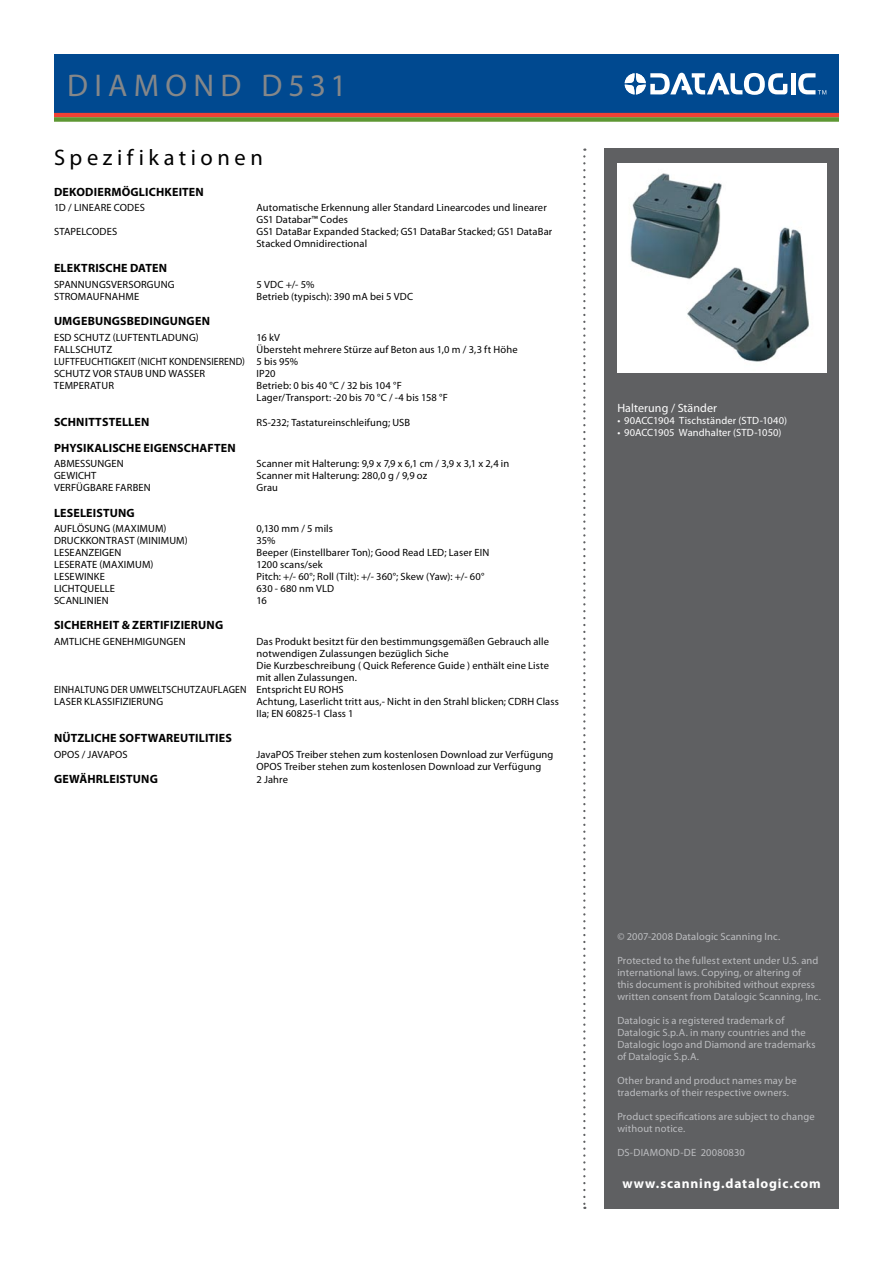
<style>
.page{position:relative;width:893px;height:1263px;background:#fff}
.page>*{position:absolute;margin:0;border:0;box-sizing:border-box;transform-origin:0 0}
.t1{font:31.5px "Myriad Pro";letter-spacing:.195em;color:#858789}
.t2{font:22.5px "Myriad Pro";letter-spacing:.2em;color:#000}
.t3{font:700 13.5px "Myriad Pro";letter-spacing:.06em;color:#fff}
.t4{font:700 12px "Myriad Pro";letter-spacing:.015em;color:#000}
.t5{font:12px "Myriad Pro";letter-spacing:.01em;color:#fff}
.t6{font:10.5px/12px "Myriad Pro";letter-spacing:.01em;color:#000}
.t7{font:10.5px/12px "Myriad Pro";letter-spacing:.01em;color:#bcbdc0}
.t8{font:10.5px "Myriad Pro";letter-spacing:.01em;color:#fff}
.t9{font:10.5px "Myriad Pro";letter-spacing:.01em;color:#000;scale:.93 1}
.t10{font:10.5px "Myriad Pro";letter-spacing:.01em;color:#000;scale:.94 1}
</style>
<div class="page">
<div style="left:604px;top:148px;width:235px;height:1061px;background:#5f6062"></div>
<svg style="left:583px;top:149px;width:2px;height:1060px"></svg>
<div style="left:54px;top:54px;width:785px;height:59px;background:#004990"></div>
<hr style="left:54px;top:113px;width:785px;height:4px;background:#ef4135">
<div style="left:54px;top:117px;width:785px;height:5px;background:#5d9732"></div>
<hr style="left:791px;top:73px;width:4px;height:21px;background:#fff">
<svg style="left:625px;top:73px;width:162px;height:22px"></svg>
<svg style="left:798px;top:73px;width:28px;height:21px"></svg>
<img style="left:617px;top:163px;width:209px;height:209px">
<h1 class="t1" style="left:67px;top:66px;width:49px">Diam</h1>
<h1 class="t1" style="left:165px;top:66px;width:183px">ond D531</h1>
<h2 class="t2" style="left:54px;top:144px;width:210px">Spezifikationen</h2>
<p class="t4" style="left:54px;top:184px;width:151px">DEKODIERMÖGLICHKEITEN</p>
<p class="t6" style="left:54px;top:201px;width:42px">1D / lineare</p>
<p class="t6" style="left:114px;top:201px;width:19px">Codes</p>
<p class="t6" style="left:257px;top:201px;width:292px">Automatische Erkennung aller Standard Linearcodes und linearer<br>GS1 Databar™ Codes</p>
<p class="t6" style="left:54px;top:225px;width:12px">Stapelc</p>
<p class="t6" style="left:92px;top:225px;width:13px">odes</p>
<p class="t6" style="left:256px;top:225px;width:297px">GS1 DataBar Expanded Stacked; GS1 DataBar Stacked; GS1 DataBar<br>Stacked Omnidirectional</p>
<p class="t4" style="left:54px;top:261px;width:115px">ELEKTRISCHE DATEN</p>
<p class="t6" style="left:54px;top:278px;width:52px">Spannungsvers</p>
<p class="t6" style="left:134px;top:278px;width:15px">orgu</p>
<p class="t6" style="left:161px;top:278px;width:12px">ng</p>
<p class="t6" style="left:257px;top:278px;width:59px">5 VDC +/- 5%</p>
<p class="t6" style="left:54px;top:290px;width:32px">Stromauf</p>
<p class="t6" style="left:105px;top:290px;width:14px">nahme</p>
<p class="t6" style="left:256px;top:290px;width:158px">Betrieb (typisch): 390 mA bei 5 VDC</p>
<p class="t4" style="left:54px;top:313px;width:157px">UMGEBUNGSBEDINGUNGEN</p>
<p class="t6" style="left:54px;top:331px;width:33px">ESD Schut</p>
<p class="t6" style="left:105px;top:331px;width:23px">z (Lufte</p>
<p class="t6" style="left:144px;top:331px;width:15px">ntladu</p>
<p class="t6" style="left:182px;top:331px;width:18px">ng)</p>
<p class="t6" style="left:257px;top:331px;width:25px">16 kV</p>
<p class="t6" style="left:54px;top:343px;width:12px">Fallschut</p>
<p class="t6" style="left:106px;top:343px;width:7px">z</p>
<p class="t6" style="left:257px;top:343px;width:263px">Übersteht mehrere Stürze auf Beton aus 1,0 m / 3,3 ft Höhe</p>
<p class="t10" style="left:54px;top:355px;width:12px">Luftfeuchtigkeit</p>
<p class="t10" style="left:138px;top:355px;width:17px">(nicht</p>
<p class="t10" style="left:169px;top:355px;width:46px">kondensiere</p>
<p class="t10" style="left:229px;top:355px;width:75px">nd) 5 bis 95%</p>
<p class="t6" style="left:54px;top:367px;width:13px">Schut</p>
<p class="t6" style="left:85px;top:367px;width:42px">z vor Staub</p>
<p class="t6" style="left:145px;top:367px;width:38px">und Wasser</p>
<p class="t6" style="left:256px;top:367px;width:20px">IP20</p>
<p class="t6" style="left:54px;top:379px;width:12px">Temperatur</p>
<p class="t6" style="left:256px;top:379px;width:193px">Betrieb: 0 bis 40 °C / 32 bis 104 °F<br>Lager/Transport: -20 bis 70 °C / -4 bis 158 °F</p>
<p class="t4" style="left:54px;top:414px;width:97px">SCHNITTSTELLEN</p>
<p class="t6" style="left:256px;top:416px;width:155px">RS-232; Tastatureinschleifung; USB</p>
<p class="t4" style="left:54px;top:440px;width:183px">PHYSIKALISCHE EIGENSCHAFTEN</p>
<p class="t6" style="left:54px;top:457px;width:14px">Abmessu</p>
<p class="t6" style="left:98px;top:457px;width:28px">ngen</p>
<p class="t6" style="left:257px;top:457px;width:254px">Scanner mit Halterung: 9,9 x 7,9 x 6,1 cm / 3,9 x 3,1 x 2,4 in</p>
<p class="t6" style="left:54px;top:469px;width:13px">Gewicht</p>
<p class="t6" style="left:257px;top:469px;width:172px">Scanner mit Halterung: 280,0 g / 9,9 oz</p>
<p class="t6" style="left:54px;top:481px;width:13px">Verfügbare</p>
<p class="t6" style="left:116px;top:481px;width:12px">Farbe</p>
<p class="t6" style="left:144px;top:481px;width:8px">n</p>
<p class="t6" style="left:257px;top:481px;width:23px">Grau</p>
<p class="t4" style="left:54px;top:505px;width:82px">LESELEISTUNG</p>
<p class="t6" style="left:54px;top:522px;width:91px">Auflösu ng (Maximum</p>
<p class="t6" style="left:163px;top:522px;width:4px">)</p>
<p class="t6" style="left:257px;top:522px;width:78px">0,130 mm / 5 mils</p>
<p class="t6" style="left:54px;top:534px;width:15px">Druckk</p>
<p class="t6" style="left:92px;top:534px;width:22px">ontrast</p>
<p class="t6" style="left:137px;top:534px;width:29px">(Minimum</p>
<p class="t6" style="left:185px;top:534px;width:4px">)</p>
<p class="t6" style="left:257px;top:534px;width:20px">35%</p>
<p class="t6" style="left:54px;top:546px;width:12px">Lesea</p>
<p class="t6" style="left:82px;top:546px;width:19px">nzeige</p>
<p class="t6" style="left:114px;top:546px;width:8px">n</p>
<p class="t6" style="left:257px;top:546px;width:233px">Beeper (Einstellbarer Ton); Good Read LED; Laser EIN</p>
<p class="t6" style="left:54px;top:558px;width:12px">Leserate</p>
<p class="t6" style="left:100px;top:558px;width:32px">(Maximum</p>
<p class="t6" style="left:150px;top:558px;width:4px">)</p>
<p class="t6" style="left:257px;top:558px;width:68px">1200 scans/sek</p>
<p class="t6" style="left:54px;top:570px;width:12px">Lesewi</p>
<p class="t6" style="left:87px;top:570px;width:12px">nke</p>
<p class="t6" style="left:257px;top:570px;width:229px">Pitch: +/- 60°; Roll (Tilt): +/- 360°; Skew (Yaw): +/- 60°</p>
<p class="t6" style="left:54px;top:582px;width:12px">Licht</p>
<p class="t6" style="left:80px;top:582px;width:13px">quelle</p>
<p class="t6" style="left:257px;top:582px;width:79px">630 - 680 nm VLD</p>
<p class="t6" style="left:54px;top:594px;width:56px">Scanlinien</p>
<p class="t6" style="left:257px;top:594px;width:12px">16</p>
<p class="t4" style="left:54px;top:618px;width:171px">SICHERHEIT &amp; ZERTIFIZIERUNG</p>
<p class="t6" style="left:54px;top:635px;width:14px">Amtliche</p>
<p class="t6" style="left:103px;top:635px;width:27px">Genehmigu</p>
<p class="t6" style="left:159px;top:635px;width:28px">ngen</p>
<p class="t6" style="left:257px;top:635px;width:294px">Das Produkt besitzt für den bestimmungsgemäßen Gebrauch alle notwendigen Zulassungen bezüglich Siche<br>Die Kurzbeschreibung ( Quick Reference Guide ) enthält eine Liste mit allen Zulassungen.</p>
<p class="t9" style="left:54px;top:683px;width:22px">Einhaltu</p>
<p class="t9" style="left:96px;top:683px;width:23px">ng der</p>
<p class="t9" style="left:130px;top:683px;width:15px">Umweltschut</p>
<p class="t9" style="left:195px;top:683px;width:13px">zauflage</p>
<p class="t9" style="left:240px;top:683px;width:113px">n Entspricht EU ROHS</p>
<p class="t6" style="left:54px;top:695px;width:12px">Laser</p>
<p class="t6" style="left:84px;top:695px;width:12px">Klassifi</p>
<p class="t6" style="left:123px;top:695px;width:12px">zieru</p>
<p class="t6" style="left:149px;top:695px;width:12px">ng</p>
<p class="t6" style="left:257px;top:695px;width:304px">Achtung, Laserlicht tritt aus,- N icht in den Strahl blicken; CDRH Class<br>IIa; EN 60825-1 Class 1</p>
<p class="t4" style="left:54px;top:730px;width:179px">NÜTZLICHE SOFTWAREUTILITIES</p>
<p class="t6" style="left:54px;top:748px;width:75px">OPOS / JavaPOS</p>
<p class="t6" style="left:256px;top:748px;width:298px">JavaPOS Treiber stehen zum kostenlosen Download zur Verfügung<br>OPOS Treiber stehen zum kostenlosen Download zur Verfügung</p>
<p class="t4" style="left:54px;top:771px;width:105px">GEWÄHRLEISTUNG</p>
<p class="t6" style="left:256px;top:773px;width:33px">2 Jahre</p>
<p class="t5" style="left:617px;top:400px;width:101px">Halterung / Ständer</p>
<p class="t8" style="left:617px;top:414px;width:171px">• 90ACC1904 Tischständer (STD-1040)</p>
<p class="t8" style="left:617px;top:426px;width:166px">• 90ACC1905 Wandhalter (STD-1050)</p>
<p class="t7" style="left:617px;top:930px;width:164px">© 2007-2008 Datalogic Scanning Inc.</p>
<p class="t7" style="left:617px;top:954px;width:205px">Protected to the fullest extent under U.S. and international laws. Copying, or altering of<br>this document is prohibited without express written consent from Datalogic Scanning, Inc.</p>
<p class="t7" style="left:617px;top:1014px;width:200px">Datalogic is a registered trademark of Datalogic S.p.A. in many countries and the Datalogic logo and Diamond are trademarks of Datalogic S.p.A.</p>
<p class="t7" style="left:617px;top:1074px;width:181px">Other brand and product names may be trademarks of their respective owners.</p>
<p class="t7" style="left:617px;top:1110px;width:199px">Product specifications are subject to change without notice.</p>
<p class="t7" style="left:617px;top:1146px;width:129px">DS-DIAMON D-DE 20080830</p>
<p class="t3" style="left:622px;top:1175px;width:200px">WWW.SCANNING.DATALOGIC.COM</p>
</div>
